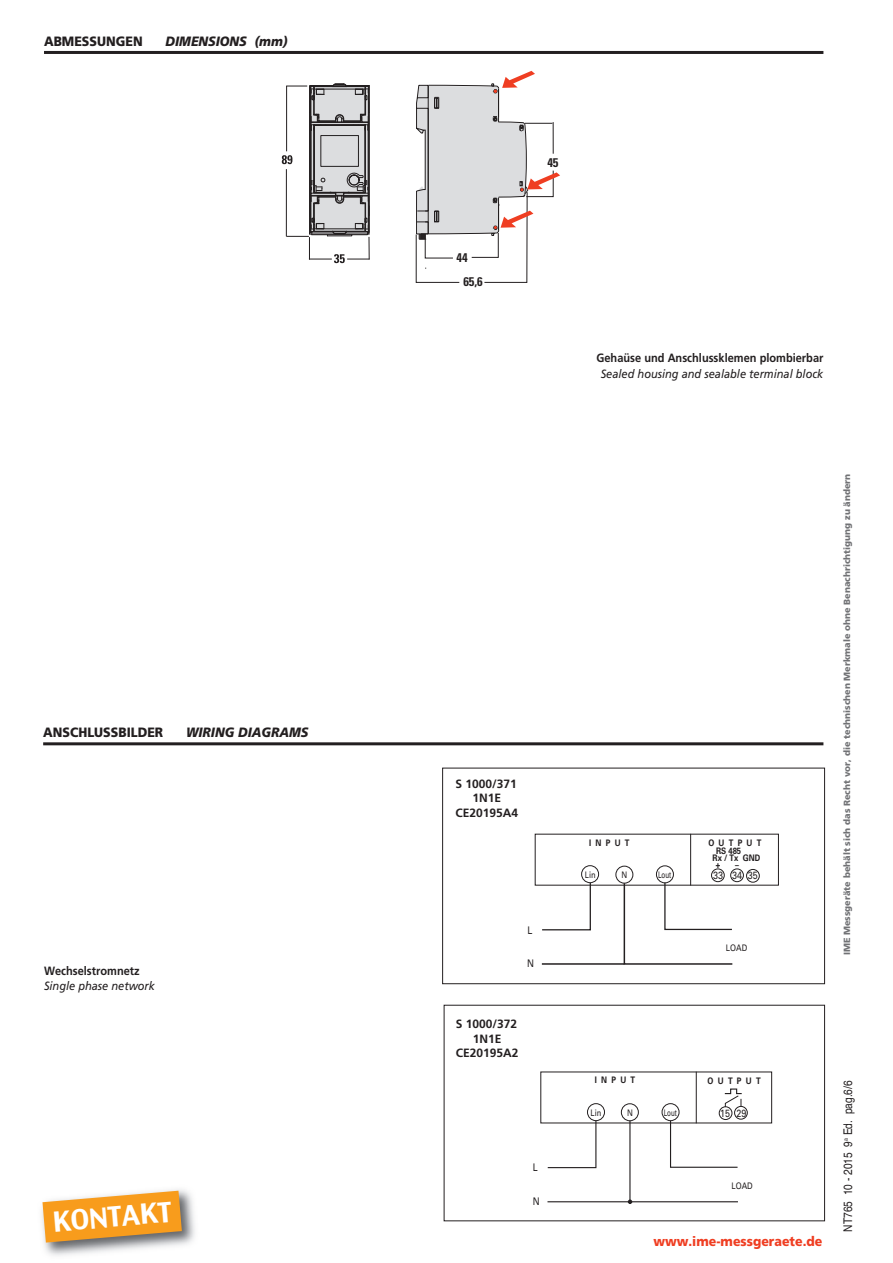
<style>
.page{position:relative;width:893px;height:1263px;background:#fff}
.page>*{position:absolute;margin:0;border:0;box-sizing:border-box;transform-origin:0 0}
.t1{font:27px "Charcoal CY";color:#fff}
.t2{font:italic 900 13.5px "Frutiger";color:#231f20;scale:.92 1}
.t3{font:900 13.5px "Frutiger";color:#231f20;scale:.92 1}
.t4{font:900 13.5px "Frutiger";color:#ef3e22;scale:.92 1}
.t5{font:700 condensed 12.6px/24.5px "Univers";color:#231f20}
.t6{font:italic 12px "Frutiger";color:#231f20;scale:.92 1}
.t7{font:700 12px "Frutiger";color:#231f20;scale:.92 1}
.t8{font:700 12px/14.4px "Frutiger";color:#231f20;text-align:center}
.t9{font:12px "Helvetica";color:#231f20;scale:.85 1}
.t10{font:10.5px "Univers";color:#231f20;scale:.85 1}
.t11{font:900 9px "Frutiger";color:#717275}
.t12{font:700 9px/7.4px "Univers";color:#231f20;scale:.85 1}
.t13{font:9px "Univers";color:#231f20;scale:.85 1}
.t14{font:9px "Univers";color:#231f20;scale:.84 1}
.t15{font:9px "Univers";color:#231f20;scale:.7 1}
</style>
<div class="page">
<hr style="left:43px;top:742px;width:780px;height:3px;background:#231f20">
<hr style="left:44px;top:51px;width:779px;height:3px;background:#231f20">
<svg style="left:416px;top:71px;width:144px;height:212px"></svg>
<svg style="left:282px;top:83px;width:88px;height:180px"></svg>
<hr style="left:696px;top:1072px;width:1px;height:51px;background:#231f20">
<svg style="left:724px;top:1088px;width:18px;height:20px"></svg>
<div style="left:719px;top:1106px;width:13px;height:14px;border:1px solid #231f20;border-radius:50%"></div>
<div style="left:734px;top:1106px;width:14px;height:13px;border:1px solid #231f20;border-radius:50%"></div>
<div style="left:587px;top:1103px;width:18px;height:18px;border:1px solid #231f20;border-radius:50%"></div>
<hr style="left:547px;top:1201px;width:83px;height:1px;background:#231f20">
<svg style="left:547px;top:1119px;width:50px;height:50px"></svg>
<svg style="left:628px;top:1120px;width:111px;height:84px"></svg>
<div style="left:621px;top:1103px;width:18px;height:18px;border:1px solid #231f20;border-radius:50%"></div>
<div style="left:662px;top:1103px;width:17px;height:18px;border:1px solid #231f20;border-radius:50%"></div>
<hr style="left:690px;top:834px;width:1px;height:51px;background:#231f20">
<div style="left:711px;top:868px;width:14px;height:14px;border:1px solid #231f20;border-radius:50%"></div>
<div style="left:730px;top:868px;width:14px;height:14px;border:1px solid #231f20;border-radius:50%"></div>
<div style="left:746px;top:869px;width:14px;height:13px;border:1px solid #231f20;border-radius:50%"></div>
<hr style="left:542px;top:963px;width:82px;height:2px;background:#231f20">
<svg style="left:541px;top:882px;width:51px;height:49px"></svg>
<svg style="left:623px;top:881px;width:111px;height:84px"></svg>
<div style="left:615px;top:866px;width:18px;height:17px;border:1px solid #231f20;border-radius:50%"></div>
<div style="left:581px;top:865px;width:18px;height:18px;border:1px solid #231f20;border-radius:50%"></div>
<div style="left:656px;top:865px;width:18px;height:18px;border:1px solid #231f20;border-radius:50%"></div>
<div style="left:442px;top:768px;width:383px;height:216px;border:1px solid #231f20"></div>
<img style="left:41px;top:1189px;width:154px;height:67px">
<svg style="left:42px;top:1191px;width:140px;height:51px;background:#eba441"></svg>
<h2 class="t3" style="left:44px;top:36px;width:109px">ABMESSUNGEN</h2>
<h2 class="t2" style="left:165px;top:36px;width:134px">DIMENSIONS (mm)</h2>
<h2 class="t3" style="left:43px;top:727px;width:132px">ANSCHLUSSBILDER</h2>
<h2 class="t2" style="left:186px;top:727px;width:135px">WIRING DIAGRAMS</h2>
<h3 class="t7" style="left:44px;top:966px;width:105px">Wechselstromnetz</h3>
<h3 class="t6" style="left:44px;top:981px;width:122px">Single phase network</h3>
<h1 class="t1" style="left:51px;top:1207px;width:121px;rotate:-5deg">KONTAKT</h1>
<h3 class="t5" style="left:463px;top:246px;width:21px;text-indent:-7px">44<br>65,6</h3>
<h3 class="t5" style="left:547px;top:151px;width:13px">45</h3>
<h3 class="t7" style="left:596px;top:353px;width:248px">Gehaüse und Anschlussklemen plombierbar</h3>
<h3 class="t6" style="left:601px;top:369px;width:244px">Sealed housing and sealable terminal block</h3>
<h3 class="t8" style="left:455px;top:777px;width:64px">S 1000/371<br>1N1E<br>CE20195A4</h3>
<p class="t10" style="left:527px;top:926px;width:7px">L</p>
<p class="t10" style="left:527px;top:960px;width:10px">N</p>
<h3 class="t8" style="left:456px;top:1018px;width:64px">S 1000/372<br>1N1E<br>CE20195A2</h3>
<p class="t10" style="left:533px;top:1164px;width:7px">L</p>
<p class="t10" style="left:533px;top:1197px;width:10px">N</p>
<p class="t12" style="left:589px;top:839px;width:49px">I N P U T</p>
<p class="t12" style="left:708px;top:840px;width:64px">O U T P U T</p>
<p class="t12" style="left:713px;top:848px;width:58px;text-indent:4px">RS 485<br>Rx / Tx GND</p>
<p class="t12" style="left:716px;top:862px;width:7px">+</p>
<p class="t12" style="left:735px;top:862px;width:6px">–</p>
<p class="t14" style="left:585px;top:871px;width:14px">Lin</p>
<p class="t14" style="left:621px;top:872px;width:8px">N</p>
<p class="t15" style="left:658px;top:872px;width:20px">Lout</p>
<p class="t10" style="left:713px;top:871px;width:54px">33 34 35</p>
<p class="t13" style="left:726px;top:944px;width:27px">LOAD</p>
<p class="t11" style="left:843px;top:955px;width:483px;rotate:-90deg">IME Messgeräte behält sich das Recht vor, die technischen Merkmale ohne Benachrichtigung zu ändern</p>
<p class="t12" style="left:595px;top:1077px;width:49px">I N P U T</p>
<p class="t12" style="left:708px;top:1077px;width:64px">O U T P U T</p>
<p class="t14" style="left:591px;top:1109px;width:14px">Lin</p>
<p class="t14" style="left:627px;top:1109px;width:8px">N</p>
<p class="t15" style="left:664px;top:1109px;width:20px">Lout</p>
<p class="t10" style="left:720px;top:1109px;width:32px">15 29</p>
<p class="t13" style="left:732px;top:1182px;width:27px">LOAD</p>
<h2 class="t4" style="left:653px;top:1236px;width:185px">www.ime-messgeraete.de</h2>
<h3 class="t9" style="left:841px;top:1232px;width:180px;rotate:-90deg">NT765 10 - 2015 9<sup>a</sup> Ed. pag.6/6</h3>
</div>
